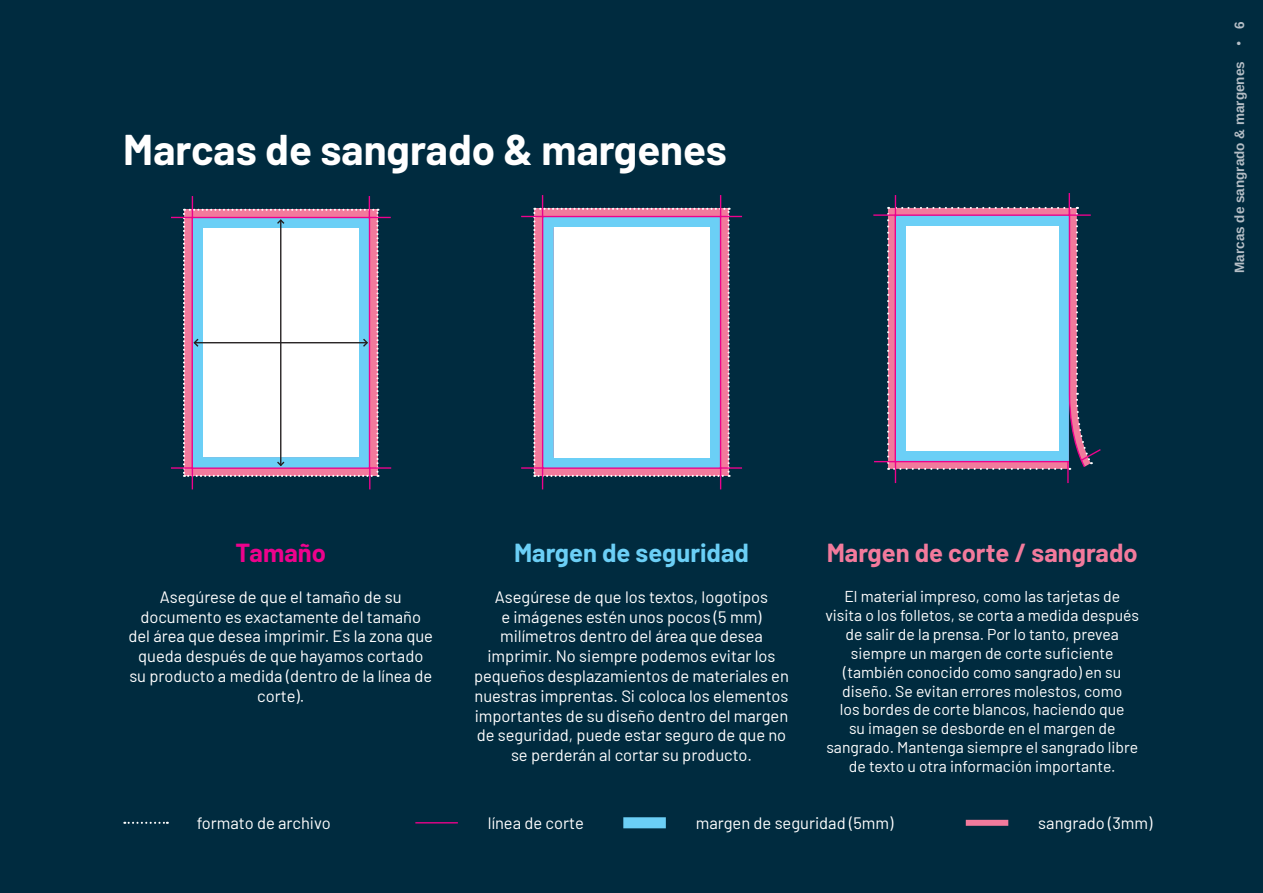
<style>
.page{position:relative;width:1263px;height:893px;background:#002b3f}
.page>*{position:absolute;margin:0;border:0;box-sizing:border-box;transform-origin:0 0}
.t1{font:700 42px "Barlow";color:#fff}
.t2{font:700 25.5px "Barlow";color:#f27a9c}
.t3{font:700 25.5px "Barlow";color:#6bcff6}
.t4{font:700 25.5px "Barlow";color:#ed028c}
.t5{font:16.5px/19.8px "Barlow";color:#fff;text-align:center}
.t6{font:15.75px/18.9px "Barlow";color:#fff;text-align:center}
.t7{font:700 13.5px "Arimo";color:#b5bec6}
</style>
<div class="page">
<svg style="left:124px;top:822px;width:44px;height:2px"></svg>
<div style="left:966px;top:820px;width:42px;height:6px;background:#f27a9c"></div>
<hr style="left:415px;top:822px;width:43px;height:1px;background:#ed028c">
<div style="left:623px;top:817px;width:43px;height:11px;background:#6bcff6"></div>
<hr style="left:873px;top:214px;width:22px;height:2px;background:#ed028c">
<svg style="left:874px;top:193px;width:227px;height:290px"></svg>
<svg style="left:521px;top:195px;width:221px;height:294px"></svg>
<svg style="left:171px;top:196px;width:220px;height:293px"></svg>
<hr style="left:1067px;top:461px;width:2px;height:22px;background:#ed028c">
<h1 class="t1" style="left:123px;top:119px;width:605px">Marcas de sangrado &amp; margenes</h1>
<p class="t7" style="left:1230px;top:273px;width:253px;rotate:-90deg">Marcas de sangrado &amp; margenes <sup>•</sup> 6</p>
<h2 class="t4" style="left:236px;top:534px;width:92px">Tamaño</h2>
<p class="t5" style="left:128px;top:586px;width:306px">Asegúrese de que el tamaño de su documento es exactamente del tamaño del área que desea imprimir. Es la zona que queda después de que hayamos cortado su producto a medida (dentro de la línea de corte).</p>
<h2 class="t3" style="left:514px;top:534px;width:236px">Margen de seguridad</h2>
<p class="t5" style="left:474px;top:586px;width:316px">Asegúrese de que los textos, logotipos<br>e imágenes estén unos pocos (5 mm) milímetros dentro del área que desea imprimir. No siempre podemos evitar los pequeños desplazamientos de materiales en nuestras imprentas. Si coloca los elementos importantes de su diseño dentro del margen de seguridad, puede estar seguro de que no se perderán al cortar su producto.</p>
<h2 class="t2" style="left:827px;top:534px;width:312px">Margen de corte / sangrado</h2>
<p class="t6" style="left:825px;top:586px;width:315px">El material impreso, como las tarjetas de visita o los folletos, se corta a medida después de salir de la prensa. Por lo tanto, prevea siempre un margen de corte suficiente (también conocido como sangrado) en su diseño. Se evitan errores molestos, como<br>los bordes de corte blancos, haciendo que<br>su imagen se desborde en el margen de sangrado. Mantenga siempre el sangrado libre de texto u otra información importante.</p>
<p class="t5" style="left:197px;top:812px;width:135px">formato de archivo</p>
<p class="t5" style="left:488px;top:812px;width:97px">línea de corte</p>
<p class="t5" style="left:696px;top:812px;width:199px">margen de seguridad (5mm)</p>
<p class="t5" style="left:1038px;top:812px;width:116px">sangrado (3mm)</p>
</div>
